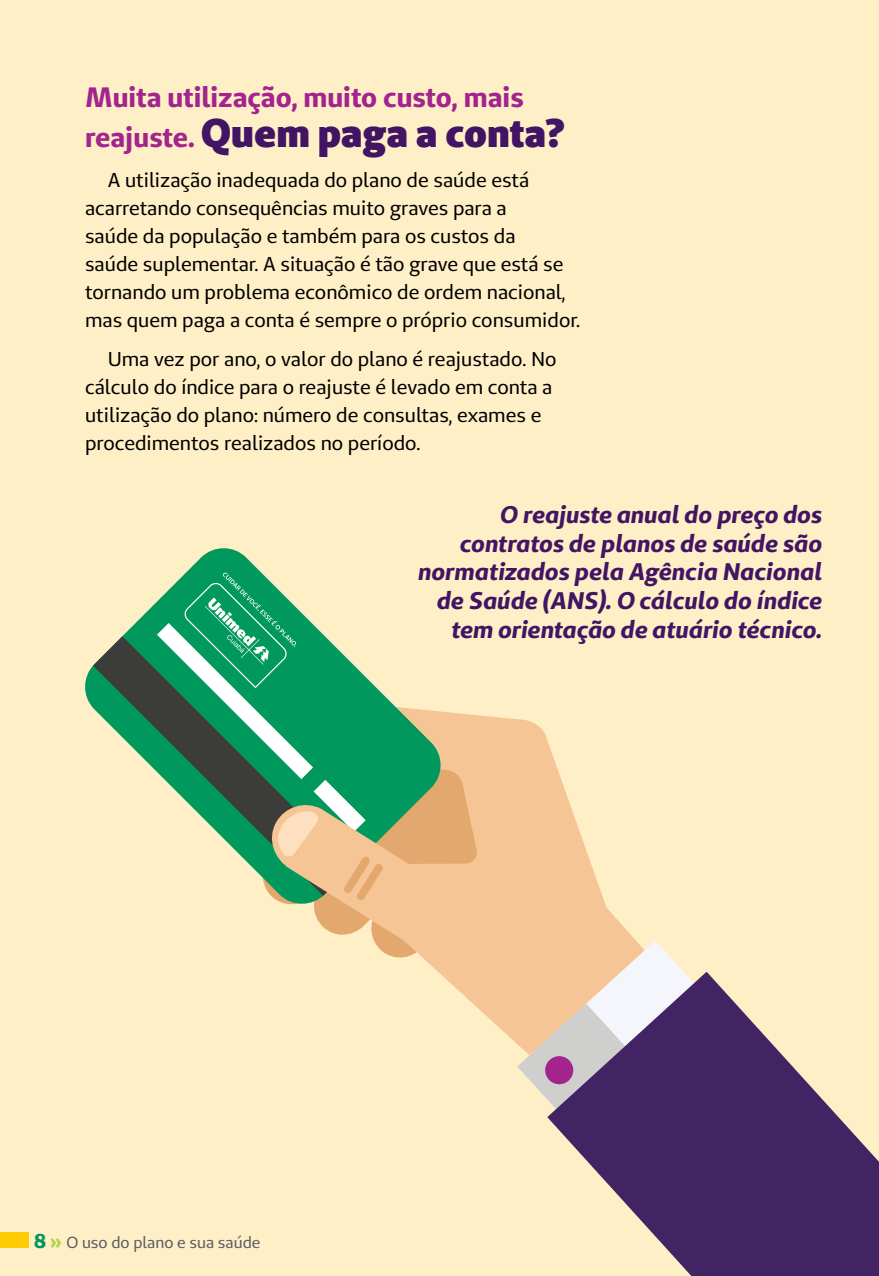
<style>
.page{position:relative;width:879px;height:1276px;background:#ffefc6}
.page>*{position:absolute;margin:0;border:0;box-sizing:border-box;transform-origin:0 0}
.t1{font:900 40px "Unimed Sans";color:#421564}
.t2{font:700 28px "Unimed Sans";color:#a3238f}
.t3{font:italic 700 24px/28.8px "Unimed Sans";color:#421564;text-align:right}
.t4{font:20px/28px "Unimed Sans";color:#000}
.t5{font:16px "Unimed Sans";color:#5b5c65}
.s1{font-weight:700;font-size:28px;color:#a3238f}
.s2{font-family:"Unimed Slab";font-weight:700;font-size:20px;color:#00985c}
.s3{font-family:"Unimed Slab";font-weight:700;font-size:20px;color:#b1d34a}
</style>
<div class="page">
<svg style="left:569px;top:990px;width:310px;height:286px;fill:#422464"></svg>
<svg style="left:85px;top:548px;width:176px;height:160px"></svg>
<svg style="left:93px;top:636px;width:64px;height:136px"></svg>
<svg style="left:157px;top:572px;width:566px;height:569px"></svg>
<div style="left:0;top:1232px;width:28px;height:15px;background:#ffcb05"></div>
<h2 class="t2" style="left:85px;top:79px;width:440px">Muita utilização, muito custo, mais</h2>
<h1 class="t1" style="left:85px;top:106px;width:481px"><span class="s1">reajuste.</span> Quem paga a conta?</h1>
<p class="t4" style="left:85px;top:165px;width:496px;text-indent:23px">A utilização inadequada do plano de saúde está acarretando consequências muito graves para a<br>saúde da população e também para os custos da<br>saúde suplementar. A situação é tão grave que está se tornando um problema econômico de ordem nacional, mas quem paga a conta é sempre o próprio consumidor.</p>
<p class="t4" style="left:85px;top:345px;width:473px;text-indent:23px">Uma vez por ano, o valor do plano é reajustado. No cálculo do índice para o reajuste é levado em conta a utilização do plano: número de consultas, exames e procedimentos realizados no período.</p>
<p class="t3" style="left:418px;top:499px;width:406px">O reajuste anual do preço dos contratos de planos de saúde são normatizados pela Agência Nacional de Saúde (ANS). O cálculo do índice tem orientação de atuário técnico.</p>
<p class="t5" style="left:34px;top:1231px;width:228px"><span class="s2">8</span> <span class="s3">»</span> O uso do plano e sua saúde</p>
</div>
